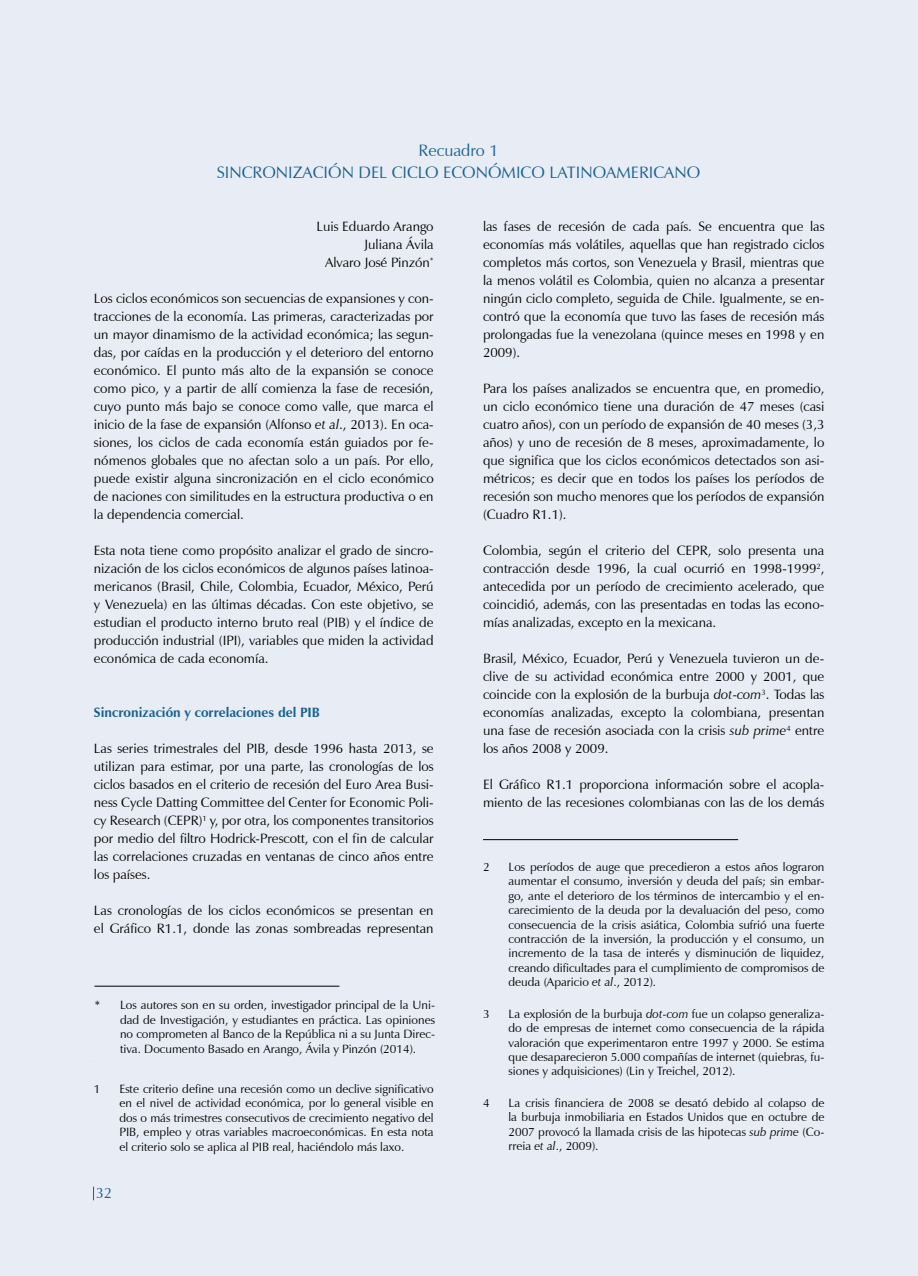
<style>
.page{position:relative;width:918px;height:1276px;background:#fff}
.page>*{position:absolute;margin:0;border:0;box-sizing:border-box;transform-origin:0 0}
.t1{font:16.5px/21.6px "Zapf Humanist 601 BT";color:#186190;text-align:center}
.t2{font:15px "Zapf Humanist 601 BT";color:#186190}
.t3{font:13.5px/18px "Zapf Humanist 601 BT";color:#000;text-align:justify}
.t4{font:700 13.5px "Zapf Humanist 601 BT";color:#186190}
.t5{font:12px/14.4px "Zapf Humanist 601 BT";color:#000;text-align:justify}
.s1{font-style:italic}
</style>
<div class="page">
<div style="left:0;top:0;width:917px;height:1276px;background:#e8ecf4"></div>
<svg style="left:93px;top:1186px;width:1px;height:14px"></svg>
<hr style="left:94px;top:986px;width:245px;height:1px;background:#000">
<hr style="left:483px;top:839px;width:255px;height:1px;background:#000">
<p class="t1" style="left:217px;top:140px;width:485px">Recuadro 1<br>SINCRONIZACIÓN DEL CICLO ECONÓMICO LATINOAMERICANO</p>
<p class="t3" style="left:317px;top:217px;width:119px;text-align:right">Luis Eduardo Arango<br>Juliana Ávila<br>Alvaro José Pinzón<sup>*</sup></p>
<p class="t3" style="left:94px;top:289px;width:341px">Los ciclos económicos son secuencias de expansiones y con&shy;tracciones de la economía. Las primeras, caracterizadas por un mayor dinamismo de la actividad económica; las segun&shy;das, por caídas en la producción y el deterioro del entorno económico. El punto más alto de la expansión se conoce como pico, y a partir de allí comienza la fase de recesión, cuyo punto más bajo se conoce como valle, que marca el inicio de la fase de expansión (Alfonso <span class="s1">et al</span>., 2013). En oca&shy;siones, los ciclos de cada economía están guiados por fe&shy;nómenos globales que no afectan solo a un país. Por ello, puede existir alguna sincronización en el ciclo económico de naciones con similitudes en la estructura productiva o en la dependencia comercial.</p>
<p class="t3" style="left:94px;top:541px;width:341px">Esta nota tiene como propósito analizar el grado de sincro&shy;nización de los ciclos económicos de algunos países latinoa&shy;mericanos (Brasil, Chile, Colombia, Ecuador, México, Perú y Venezuela) en las últimas décadas. Con este objetivo, se estudian el producto interno bruto real (PIB) y el índice de producción industrial (IPI), variables que miden la actividad económica de cada economía.</p>
<p class="t4" style="left:94px;top:704px;width:228px">Sincronización y correlaciones del PIB</p>
<p class="t3" style="left:94px;top:739px;width:341px">Las series trimestrales del PIB, desde 1996 hasta 2013, se utilizan para estimar, por una parte, las cronologías de los ciclos basados en el criterio de recesión del Euro Area Busi&shy;ness Cycle Datting Committee del Center for Economic Poli&shy;cy Research (CEPR)<sup>1</sup> y, por otra, los componentes transitorios por medio del filtro Hodrick-Prescott, con el fin de calcular las correlaciones cruzadas en ventanas de cinco años entre los países.</p>
<p class="t3" style="left:94px;top:901px;width:341px">Las cronologías de los ciclos económicos se presentan en el Gráfico R1.1, donde las zonas sombreadas representan</p>
<p class="t5" style="left:120px;top:998px;width:317px;text-indent:-26px">* Los autores son en su orden, investigador principal de la Uni&shy;dad de Investigación, y estudiantes en práctica. Las opiniones no comprometen al Banco de la República ni a su Junta Direc&shy;tiva. Documento Basado en Arango, Ávila y Pinzón (2014).</p>
<p class="t5" style="left:94px;top:1081px;width:8px">1</p>
<p class="t5" style="left:119px;top:1081px;width:316px">Este criterio define una recesión como un declive significativo en el nivel de actividad económica, por lo general visible en dos o más trimestres consecutivos de crecimiento negativo del PIB, empleo y otras variables macroeconómicas. En esta nota el criterio solo se aplica al PIB real, haciéndolo más laxo.</p>
<p class="t2" style="left:96px;top:1184px;width:18px">32</p>
<p class="t3" style="left:483px;top:217px;width:343px">las fases de recesión de cada país. Se encuentra que las economías más volátiles, aquellas que han registrado ciclos completos más cortos, son Venezuela y Brasil, mientras que la menos volátil es Colombia, quien no alcanza a presentar ningún ciclo completo, seguida de Chile. Igualmente, se en&shy;contró que la economía que tuvo las fases de recesión más prolongadas fue la venezolana (quince meses en 1998 y en 2009).</p>
<p class="t3" style="left:483px;top:379px;width:343px">Para los países analizados se encuentra que, en promedio, un ciclo económico tiene una duración de 47 meses (casi cuatro años), con un período de expansión de 40 meses (3,3 años) y uno de recesión de 8 meses, aproximadamente, lo que significa que los ciclos económicos detectados son asi&shy;métricos; es decir que en todos los países los períodos de recesión son mucho menores que los períodos de expansión (Cuadro R1.1).</p>
<p class="t3" style="left:483px;top:541px;width:343px">Colombia, según el criterio del CEPR, solo presenta una contracción desde 1996, la cual ocurrió en 1998-1999<sup>2</sup>, antecedida por un período de crecimiento acelerado, que coincidió, además, con las presentadas en todas las econo&shy;mías analizadas, excepto en la mexicana.</p>
<p class="t3" style="left:483px;top:649px;width:343px">Brasil, México, Ecuador, Perú y Venezuela tuvieron un de&shy;clive de su actividad económica entre 2000 y 2001, que coincide con la explosión de la burbuja <span class="s1">dot-com</span><sup>3</sup>. Todas las economías analizadas, excepto la colombiana, presentan una fase de recesión asociada con la crisis <span class="s1">sub prime</span><sup>4</sup> entre los años 2008 y 2009.</p>
<p class="t3" style="left:483px;top:775px;width:343px">El Gráfico R1.1 proporciona información sobre el acopla&shy;miento de las recesiones colombianas con las de los demás</p>
<p class="t5" style="left:483px;top:859px;width:8px">2</p>
<p class="t5" style="left:509px;top:859px;width:317px">Los períodos de auge que precedieron a estos años lograron aumentar el consumo, inversión y deuda del país; sin embar&shy;go, ante el deterioro de los términos de intercambio y el en&shy;carecimiento de la deuda por la devaluación del peso, como consecuencia de la crisis asiática, Colombia sufrió una fuerte contracción de la inversión, la producción y el consumo, un incremento de la tasa de interés y disminución de liquidez, creando dificultades para el cumplimiento de compromisos de deuda (Aparicio <span class="s1">et al</span>., 2012).</p>
<p class="t5" style="left:483px;top:1006px;width:8px">3</p>
<p class="t5" style="left:509px;top:1006px;width:317px">La explosión de la burbuja <span class="s1">dot-com</span> fue un colapso generaliza&shy;do de empresas de internet como consecuencia de la rápida valoración que experimentaron entre 1997 y 2000. Se estima que desaparecieron 5.000 compañías de internet (quiebras, fu&shy;siones y adquisiciones) (Lin y Treichel, 2012).</p>
<p class="t5" style="left:483px;top:1095px;width:8px">4</p>
<p class="t5" style="left:509px;top:1095px;width:317px">La crisis financiera de 2008 se desató debido al colapso de la burbuja inmobiliaria en Estados Unidos que en octubre de 2007 provocó la llamada crisis de las hipotecas <span class="s1">sub prime</span> (Co&shy;rreia <span class="s1">et al</span>., 2009).</p>
</div>
